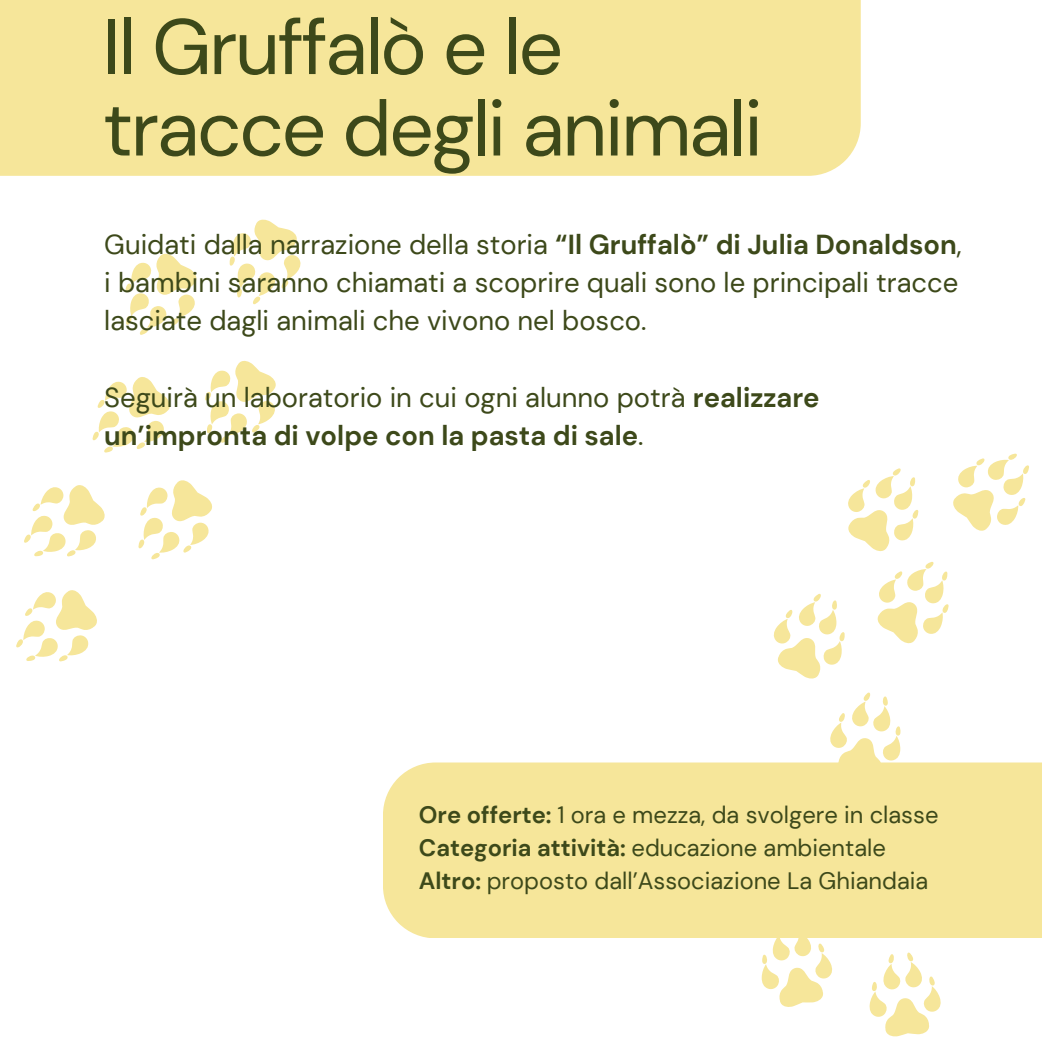
<style>
.page{position:relative;width:1042px;height:1043px;background:#fff}
.page>*{position:absolute;margin:0;border:0;box-sizing:border-box;transform-origin:0 0}
.t1{font:78.4px/81.4px "DM Sans";letter-spacing:-.03em;color:#3d491a}
.t2{font:27.47px/38.1px "DM Sans";color:#3d491a;text-align:justify}
.t3{font:700 27.47px/38.1px "DM Sans";color:#3d491a}
.t4{font:23.62px "DM Sans";color:#3d491a}
.s1{font-weight:700}
.s2{font-weight:400}
</style>
<div class="page">
<svg style="left:229px;top:219px;width:72px;height:86px"></svg>
<svg style="left:125px;top:253px;width:72px;height:82px"></svg>
<svg style="left:205px;top:360px;width:71px;height:83px"></svg>
<svg style="left:92px;top:377px;width:78px;height:76px"></svg>
<svg style="left:138px;top:480px;width:74px;height:80px"></svg>
<svg style="left:24px;top:485px;width:81px;height:72px"></svg>
<svg style="left:16px;top:590px;width:81px;height:72px"></svg>
<div style="left:0;top:0;width:860px;height:176px;background:#f6e69a"></div>
<svg style="left:761px;top:692px;width:180px;height:344px"></svg>
<svg style="left:773px;top:593px;width:72px;height:86px"></svg>
<svg style="left:877px;top:562px;width:72px;height:82px"></svg>
<svg style="left:848px;top:468px;width:71px;height:84px"></svg>
<svg style="left:953px;top:453px;width:76px;height:78px"></svg>
<div style="left:383px;top:762px;width:658px;height:176px;background:#f6e69a"></div>
<h1 class="t1" style="left:103px;top:7px;width:661px">Il Gruffalò e le tracce degli animali</h1>
<p class="t2" style="left:104px;top:225px;width:858px">Guidati dalla narrazione della storia <span class="s1">“Il Gruffalò” di Julia Donaldson</span>, i bambini saranno chiamati a scoprire quali sono le principali tracce lasciate dagli animali che vivono nel bosco.</p>
<h2 class="t3" style="left:104px;top:378px;width:716px"><span class="s2">Seguirà un laboratorio in cui ogni alunno potrà</span> realizzare un’impronta di volpe con la pasta di sale<span class="s2">.</span></h2>
<h2 class="t4" style="left:419px;top:799px;width:521px"><span class="s1">Ore offerte:</span> 1 ora e mezza, da svolgere in classe</h2>
<p class="t4" style="left:419px;top:832px;width:468px"><span class="s1">Categoria attività:</span> educazione ambientale</p>
<p class="t4" style="left:419px;top:864px;width:511px"><span class="s1">Altro:</span> proposto dall’Associazione La Ghiandaia</p>
</div>
